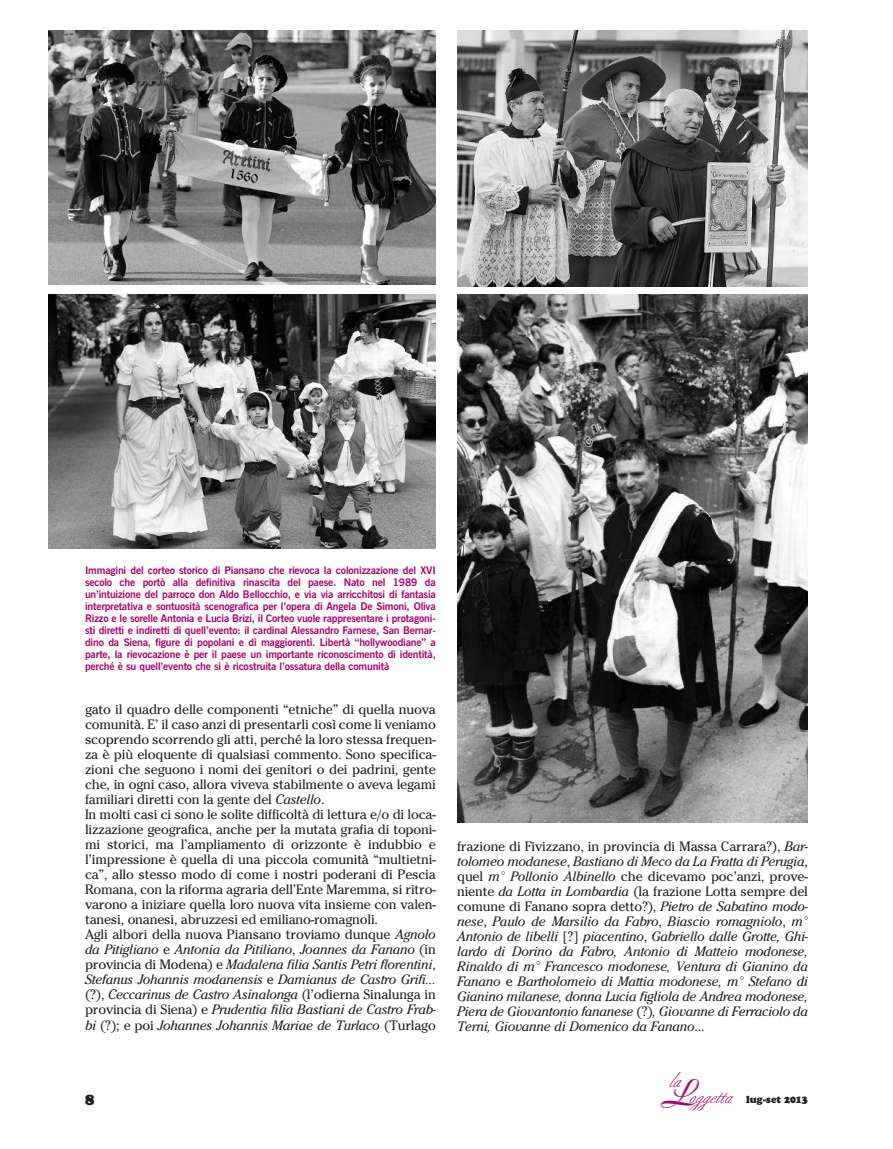
<style>
.page{position:relative;width:893px;height:1149px;background:#fff}
.page>*{position:absolute;margin:0;border:0;box-sizing:border-box;transform-origin:0 0}
.t1{font:19.2px "Berthold Script";color:#b0016a}
.t2{font:900 15px "Cooper BT";color:#231f20}
.t3{font:13.5px/15px "Cheltenham";letter-spacing:-.015em;color:#231f20}
.t4{font:italic 13.5px/15px "Cheltenham";letter-spacing:-.015em;color:#231f20;text-align:justify}
.t5{font:700 10.5px/12px "News Gothic BT";letter-spacing:-.02em;color:#b0016a;text-align:justify}
.t6{font:900 9.9px "Cooper BT";color:#231f20;scale:.95 1}
.s1{font-style:italic}
.s2{font-style:normal}
.s3{font-family:"Boulevard";font-size:35.85px;color:#a8a9ad}
</style>
<div class="page">
<img style="left:48px;top:30px;width:388px;height:255px">
<img style="left:457px;top:30px;width:351px;height:256px">
<img style="left:48px;top:294px;width:388px;height:254px">
<img style="left:457px;top:295px;width:351px;height:527px">
<p class="t5" style="left:85px;top:565px;width:352px">Immagini del corteo storico di Piansano che rievoca la colonizzazione del XVI secolo che portò alla definitiva rinascita del paese. Nato nel 1989 da un’intuizione del parroco don Aldo Bellocchio, e via via arricchitosi di fantasia interpretativa e sontuosità scenografica per l’opera di Angela De Simoni, Oliva Rizzo e le sorelle Antonia e Lucia Brizi, il Corteo vuole rappresentare i protagoni&shy;sti diretti e indiretti di quell’evento: il cardinal Alessandro Farnese, San Bernar&shy;dino da Siena, figure di popolani e di maggiorenti. Libertà “hollywoodiane” a parte, la rievocazione è per il paese un importante riconoscimento di identità, perché è su quell’evento che si è ricostruita l’ossatura della comunità</p>
<p class="t3" style="left:85px;top:701px;width:353px">gato il quadro delle componenti “etniche” di quella nuova comunità. E’ il caso anzi di presentarli così come li veniamo scoprendo scorrendo gli atti, perché la loro stessa frequen&shy;za è più eloquente di qualsiasi commento. Sono specifica&shy;zioni che seguono i nomi dei genitori o dei padrini, gente che, in ogni caso, allora viveva stabilmente o aveva legami familiari diretti con la gente del <span class="s1">Castello</span>.<br>In molti casi ci sono le solite difficoltà di lettura e/o di loca&shy;lizzazione geografica, anche per la mutata grafia di toponi&shy;mi storici, ma l’ampliamento di orizzonte è indubbio e l’impressione è quella di una piccola comunità “multietni&shy;ca”, allo stesso modo di come i nostri poderani di Pescia Romana, con la riforma agraria dell’Ente Maremma, si ritro&shy;varono a iniziare quella loro nuova vita insieme con valen&shy;tanesi, onanesi, abruzzesi ed emiliano-romagnoli.<br>Agli albori della nuova Piansano troviamo dunque <span class="s1">Agnolo da Pitigliano</span> e <span class="s1">Antonia da Pitiliano</span>, <span class="s1">Joannes da Fanano</span> (in provincia di Modena) e <span class="s1">Madalena filia Santis Petri florentini</span>, <span class="s1">Stefanus Johannis modanensis</span> e <span class="s1">Damianus de Castro Grifi... </span>(?), <span class="s1">Ceccarinus de Castro Asinalonga</span> (l’odierna Sinalunga in provincia di Siena) e <span class="s1">Prudentia filia Bastiani de Castro Frab&shy;bi</span> (?); e poi <span class="s1">Johannes Johannis Mariae de Turlaco</span> (Turlago</p>
<p class="t2" style="left:85px;top:1093px;width:11px">8</p>
<p class="t4" style="left:457px;top:838px;width:353px"><span class="s2">frazione di Fivizzano, in provincia di Massa Carrara?),</span> Bar&shy;tolomeo modanese<span class="s2">,</span> Bastiano di Meco da La Fratta di Perugia<span class="s2">, quel</span> m° Pollonio Albinello <span class="s2">che dicevamo poc’anzi, prove&shy;niente</span> da Lotta in Lombardia <span class="s2">(la frazione Lotta sempre del comune di Fanano sopra detto?),</span> Pietro de Sabatino modo&shy;nese<span class="s2">,</span> Paulo de Marsilio da Fabro<span class="s2">,</span> Biascio romagniolo<span class="s2">,</span> m° Antonio de libelli <span class="s2">[?]</span> piacentino<span class="s2">,</span> Gabriello dalle Grotte, Ghi&shy;lardo di Dorino da Fabro, Antonio di Matteio modonese, Rinaldo di m° Francesco modonese, Ventura di Gianino da Fanano <span class="s2">e</span> Bartholomeio di Mattia modonese, m° Stefano di Gianino milanese, donna Lucia figliola de Andrea modonese, Piera de Giovantonio fananese <span class="s2">(?)</span>, Giovanne di Ferraciolo da Terni, Giovanne di Domenico da Fanano<span class="s2">...</span></p>
<h1 class="t1" style="left:668px;top:1071px;width:13px">la</h1>
<h1 class="t1" style="left:659px;top:1087px;width:73px"><span class="s3">L</span>oggetta</h1>
<p class="t6" style="left:746px;top:1095px;width:66px">lug-set 2013</p>
</div>
